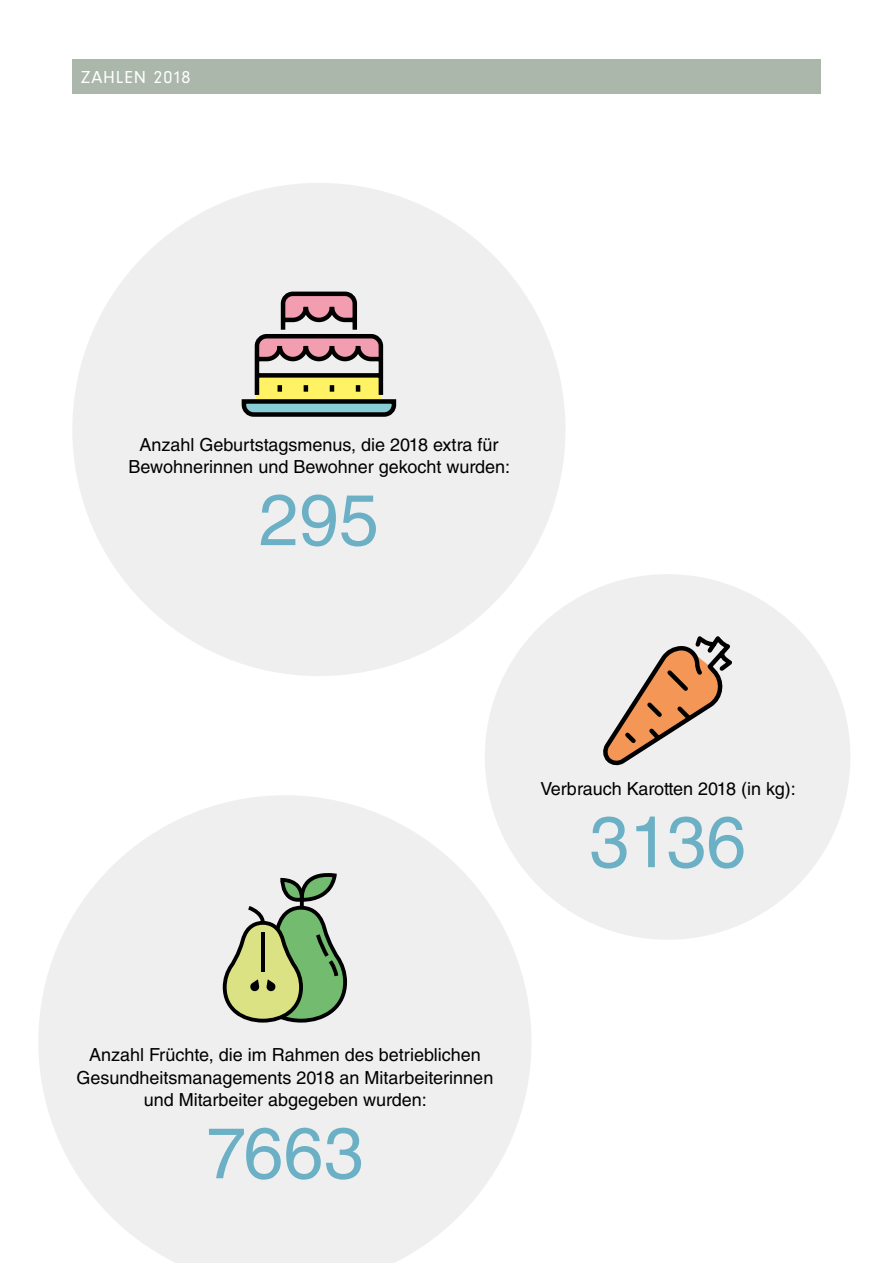
<style>
.page{position:relative;width:893px;height:1263px;background:#fff}
.page>*{position:absolute;margin:0;border:0;box-sizing:border-box;transform-origin:0 0}
.t1{font:72px "Helvetica LT Std";color:#6bb0c5}
.t2{font:18px/22.5px "Helvetica LT Std";color:#000;text-align:center}
.t3{font:18px "Neuzeit Gro";letter-spacing:.05em;color:#fff}
</style>
<div class="page">
<div style="left:72px;top:183px;width:494px;height:493px;background:#efeff0;border-radius:50%"></div>
<div style="left:485px;top:574px;width:365px;height:366px;background:#efeff0;border-radius:50%"></div>
<svg style="left:38px;top:795px;width:493px;height:468px;fill:#efeff0"></svg>
<div style="left:72px;top:60px;width:749px;height:34px;background:#acb7ab"></div>
<svg style="left:242px;top:292px;width:154px;height:125px"></svg>
<svg style="left:603px;top:638px;width:129px;height:127px"></svg>
<svg style="left:223px;top:873px;width:124px;height:149px"></svg>
<p class="t3" style="left:81px;top:67px;width:111px">ZAHLEN 2018</p>
<p class="t2" style="left:129px;top:433px;width:383px">Anzahl Geburtstagsmenus, die 2018 extra für<br>Bewohnerinnen und Bewohner gekocht wurden:</p>
<h1 class="t1" style="left:259px;top:478px;width:122px">295</h1>
<p class="t2" style="left:540px;top:777px;width:257px">Verbrauch Karotten 2018 (in kg):</p>
<h1 class="t1" style="left:589px;top:800px;width:159px">3136</h1>
<p class="t2" style="left:76px;top:1044px;width:418px">Anzahl Früchte, die im Rahmen des betrieblichen<br>Gesundheitsmanagements 2018 an Mitarbeiterinnen und Mitarbeiter abgegeben wurden:</p>
<h1 class="t1" style="left:206px;top:1111px;width:159px">7663</h1>
</div>
